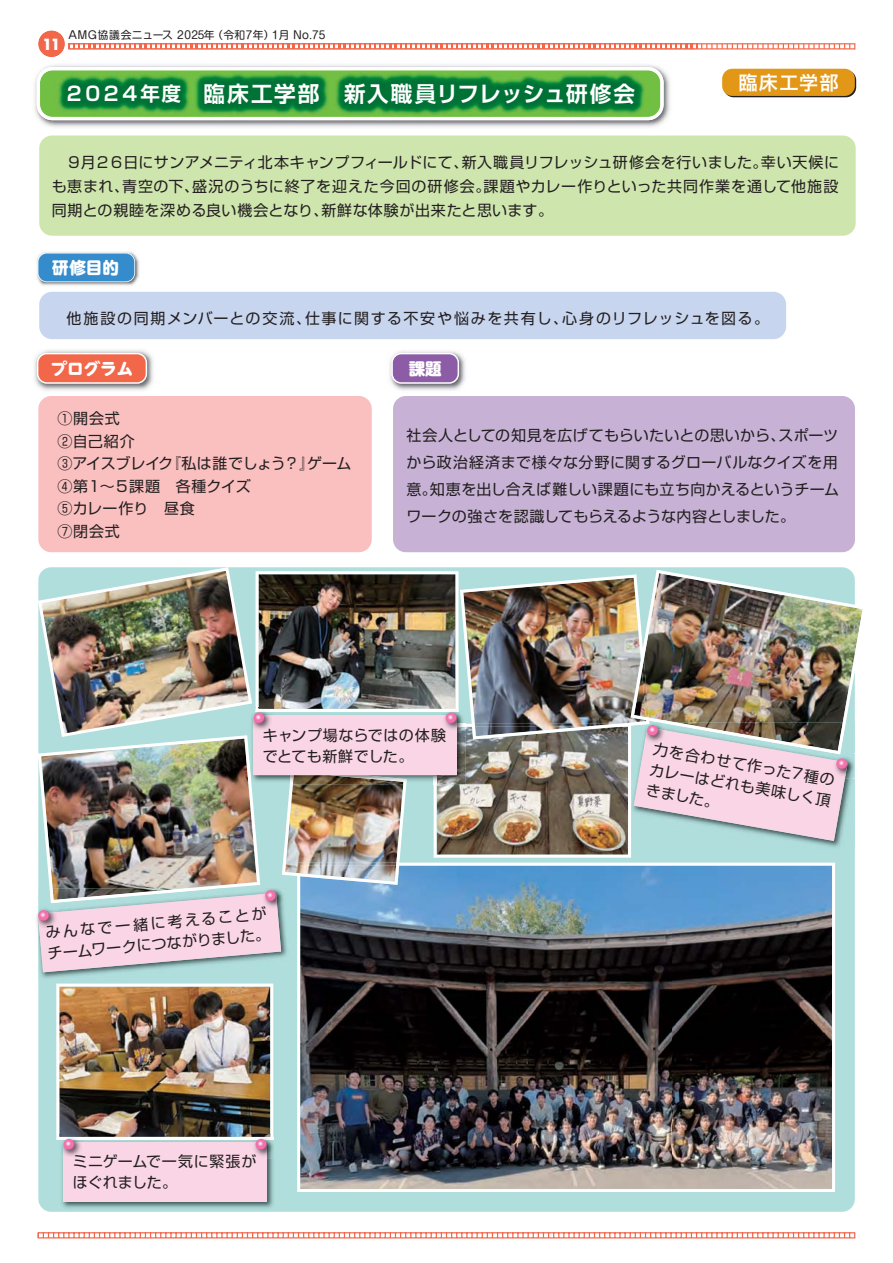
<style>
.page{position:relative;width:893px;height:1263px;background:#fff}
.page>*{position:absolute;margin:0;border:0;box-sizing:border-box;transform-origin:0 0}
.t1{font:21.6px "Shin Go Pro De Bold 90 pv RKSJ H";letter-spacing:.065em;color:#fff}
.t2{font:19.2px "Hira Kaku Pro N W6 90 pv RKSJ H";letter-spacing:.06em;color:#fff}
.t3{font:16.5px "UD Shin M Go Pr 6 Heavy 90 pv RKSJ H";color:#fff}
.t4{font:15px/22.5px "Shin Go Pro Regular 90 pv RKSJ H";letter-spacing:.03em;color:#231f20}
.t5{font:15px "Shin Go Pro Regular 90 pv RKSJ H";letter-spacing:.1em;color:#231f20}
.t6{font:700 15px "Futura";color:#fff}
.t7{font:10.8px "Shin M Go Pro Regular 90 pv RKSJ H";letter-spacing:.035em;color:#231f20}
.s1{font-size:19.5px}
</style>
<div class="page">
<svg style="left:37px;top:1232px;width:819px;height:7px"></svg>
<div style="left:38px;top:567px;width:817px;height:645px;background:#afdedc;border-radius:13px"></div>
<img style="left:297px;top:972px;width:538px;height:220px">
<img style="left:39px;top:30px;width:656px;height:115px">
<svg style="left:68px;top:30px;width:787px;height:20px"></svg>
<img style="left:38px;top:31px;width:27px;height:26px">
<svg style="left:45px;top:39px;width:13px;height:11px"></svg>
<img style="left:33px;top:62px;width:640px;height:68px">
<img style="left:37px;top:67px;width:627px;height:53px">
<div style="left:39px;top:136px;width:817px;height:100px;background:#cfe5ae;border-radius:13px"></div>
<div style="left:39px;top:292px;width:747px;height:47px;background:#c7d5ee;border-radius:13px"></div>
<img style="left:37px;top:252px;width:102px;height:34px">
<div style="left:38px;top:253px;width:97px;height:29px;border:2px solid #fff;border-radius:9px"></div>
<div style="left:38px;top:253px;width:96px;height:28px;background:#358ccc;border-radius:9px"></div>
<div style="left:38px;top:396px;width:334px;height:156px;background:#fabfbf;border-radius:13px"></div>
<img style="left:34px;top:350px;width:119px;height:41px">
<div style="left:37px;top:353px;width:110px;height:31px;border:3px solid #fff;border-radius:9px"></div>
<div style="left:38px;top:354px;width:108px;height:28px;background:#f26649;border-radius:9px"></div>
<div style="left:393px;top:396px;width:462px;height:156px;background:#c7b2d6;border-radius:13px"></div>
<img style="left:390px;top:351px;width:76px;height:40px">
<div style="left:391px;top:353px;width:68px;height:31px;border:3px solid #fff;border-radius:9px"></div>
<div style="left:393px;top:354px;width:65px;height:28px;background:#8d5ca6;border-radius:9px"></div>
<img style="left:62px;top:1159px;width:211px;height:49px">
<div style="left:63px;top:1142px;width:204px;height:60px;background:#fad5e5"></div>
<img style="left:61px;top:1150px;width:2px;height:9px">
<img style="left:63px;top:1150px;width:17px;height:7px">
<img style="left:267px;top:1137px;width:7px;height:22px">
<img style="left:255px;top:1150px;width:12px;height:6px">
<img style="left:56px;top:983px;width:217px;height:167px">
<img style="left:38px;top:972px;width:76px;height:9px">
<img style="left:36px;top:567px;width:827px;height:405px">
<svg style="left:723px;top:70px;width:133px;height:27px"></svg>
<div style="left:722px;top:69px;width:133px;height:27px;background:#e29717;border-radius:10px"></div>
<p class="t6" style="left:42px;top:34px;width:20px">11</p>
<p class="t6" style="left:46px;top:36px;width:12px">5</p>
<p class="t7" style="left:68px;top:31px;width:259px">AMG協議会ニュース 2025年（令和7年）1月 No.75</p>
<h1 class="t1" style="left:65px;top:86px;width:572px"><span class="s1">２０２４年度　</span>臨床工学部　新入職員リフレッシュ研修会</h1>
<p class="t2" style="left:738px;top:75px;width:102px">臨床工学部</p>
<p class="t4" style="left:52px;top:152px;width:789px;line-height:24px;text-align:justify;text-indent:15px">９月２６日にサンアメニティ北本キャンプフィールドにて、新入職員リフレッシュ研修会を行いました。幸い天候にも恵まれ、青空の下、盛況のうちに終了を迎えた今回の研修会。課題やカレー作りといった共同作業を通して他施設同期との親睦を深める良い機会となり、新鮮な体験が出来たと思います。</p>
<p class="t3" style="left:52px;top:261px;width:68px">研修目的</p>
<p class="t5" style="left:66px;top:313px;width:704px">他施設の同期メンバーとの交流、仕事に関する不安や悩みを共有し、心身のリフレッシュを図る。</p>
<p class="t3" style="left:51px;top:362px;width:84px">プログラム</p>
<p class="t4" style="left:57px;top:409px;width:295px">①開会式<br>②自己紹介<br>③アイスブレイク『私は誰でしょう？』ゲーム<br>④第１～５課題　各種クイズ<br>⑤カレー作り　昼食<br>⑦閉会式</p>
<p class="t3" style="left:409px;top:362px;width:34px">課題</p>
<p class="t4" style="left:407px;top:424px;width:434px;line-height:27px;text-align:justify">社会人としての知見を広げてもらいたいとの思いから、スポーツから政治経済まで様々な分野に関するグローバルなクイズを用意。知恵を出し合えば難しい課題にも立ち向かえるというチームワークの強さを認識してもらえるような内容としました。</p>
<p class="t4" style="left:263px;top:727px;width:185px;line-height:21px">キャンプ場ならではの体験でとても新鮮でした。</p>
<p class="t4" style="left:45px;top:924px;width:225px;line-height:21px;rotate:-5deg">みんなで一緒に考えることがチームワークにつながりました。</p>
<p class="t4" style="left:73px;top:1153px;width:185px;line-height:21px">ミニゲームで一気に緊張がほぐれました。</p>
<p class="t4" style="left:655px;top:740px;width:185px;line-height:21px;text-align:justify;rotate:10deg">力を合わせて作った7種のカレーはどれも美味しく頂きました。</p>
</div>
